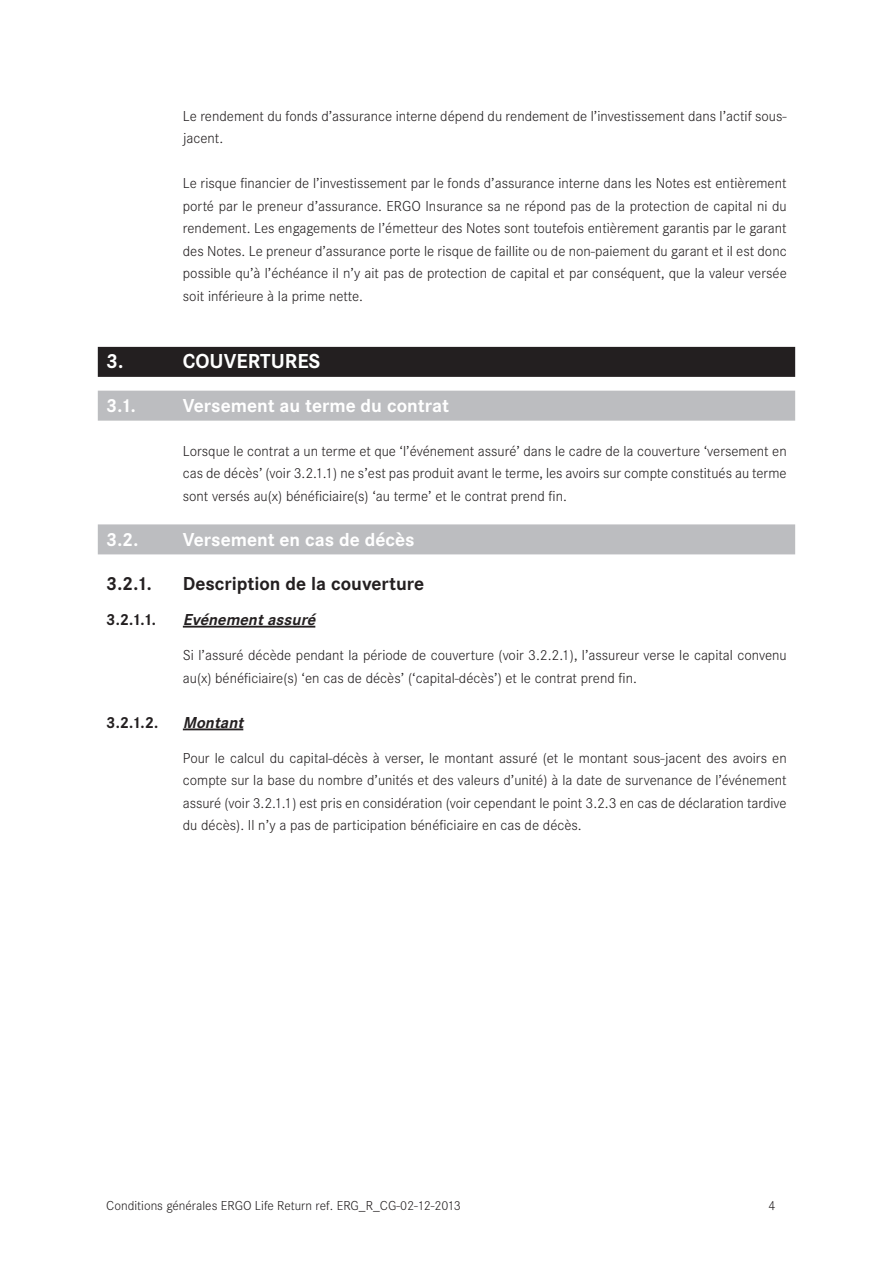
<style>
.page{position:relative;width:893px;height:1263px;background:#fff}
.page>*{position:absolute;margin:0;border:0;box-sizing:border-box;transform-origin:0 0}
.t1{font:700 21px "Corporate S";color:#fff}
.t2{font:700 19.5px "Corporate S";color:#fff}
.t3{font:700 19.5px "Corporate S";color:#231f20}
.t4{font:italic 700 16.5px "Corporate S";color:#231f20}
.t5{font:700 16.5px "Corporate S";color:#231f20}
.t6{font:300 15px/22.5px "Corporate S";color:#231f20;text-align:justify}
.t7{font:300 13.5px "Corporate S";color:#231f20}
</style>
<div class="page">
<div style="left:98px;top:347px;width:697px;height:30px;background:#231f20"></div>
<div style="left:98px;top:391px;width:697px;height:30px;background:#bcbdc0"></div>
<div style="left:98px;top:524px;width:697px;height:30px;background:#bcbdc0"></div>
<hr style="left:183px;top:626px;width:132px;height:1px;background:#231f20">
<hr style="left:183px;top:728px;width:60px;height:2px;background:#231f20">
<p class="t6" style="left:183px;top:105px;width:605px">Le rendement du fonds d’assurance interne dépend du rendement de l’investissement dans l’actif sous&shy;jacent.</p>
<p class="t6" style="left:183px;top:172px;width:605px">Le risque financier de l’investissement par le fonds d’assurance interne dans les Notes est entièrement porté par le preneur d’assurance. ERGO Insurance sa ne répond pas de la protection de capital ni du rendement. Les engagements de l’émetteur des Notes sont toutefois entièrement garantis par le garant des Notes. Le preneur d’assurance porte le risque de faillite ou de non-paiement du garant et il est donc possible qu’à l’échéance il n’y ait pas de protection de capital et par conséquent, que la valeur versée soit inférieure à la prime nette.</p>
<h1 class="t1" style="left:106px;top:349px;width:19px">3.</h1>
<h1 class="t1" style="left:183px;top:349px;width:139px">COUVERTURES</h1>
<h2 class="t2" style="left:106px;top:394px;width:31px">3.1.</h2>
<h2 class="t2" style="left:183px;top:394px;width:268px">Versement au terme du contrat</h2>
<p class="t6" style="left:183px;top:440px;width:605px">Lorsque le contrat a un terme et que ‘l’événement assuré’ dans le cadre de la couverture ‘versement en cas de décès’ (voir 3.2.1.1) ne s’est pas produit avant le terme, les avoirs sur compte constitués au terme sont versés au(x) bénéficiaire(s) ‘au terme’ et le contrat prend fin.</p>
<h2 class="t2" style="left:106px;top:528px;width:34px">3.2.</h2>
<h2 class="t2" style="left:183px;top:528px;width:233px">Versement en cas de décès</h2>
<h2 class="t3" style="left:106px;top:572px;width:47px">3.2.1.</h2>
<h2 class="t3" style="left:183px;top:572px;width:243px">Description de la couverture</h2>
<p class="t5" style="left:106px;top:610px;width:51px">3.2.1.1.</p>
<p class="t4" style="left:183px;top:610px;width:138px">Evénement assuré</p>
<p class="t6" style="left:183px;top:644px;width:605px">Si l’assuré décède pendant la période de couverture (voir 3.2.2.1), l’assureur verse le capital convenu au(x) bénéficiaire(s) ‘en cas de décès’ (‘capital-décès’) et le contrat prend fin.</p>
<p class="t5" style="left:106px;top:713px;width:53px">3.2.1.2.</p>
<p class="t4" style="left:183px;top:713px;width:66px">Montant</p>
<p class="t6" style="left:183px;top:747px;width:605px">Pour le calcul du capital-décès à verser, le montant assuré (et le montant sous-jacent des avoirs en compte sur la base du nombre d’unités et des valeurs d’unité) à la date de survenance de l’événement assuré (voir 3.2.1.1) est pris en considération (voir cependant le point 3.2.3 en cas de déclaration tardive du décès). Il n’y a pas de participation bénéficiaire en cas de décès.</p>
<p class="t7" style="left:106px;top:1198px;width:356px">Conditions générales ERGO Life Return ref. ERG_R_CG-02-12-2013</p>
<p class="t7" style="left:768px;top:1198px;width:9px">4</p>
</div>
